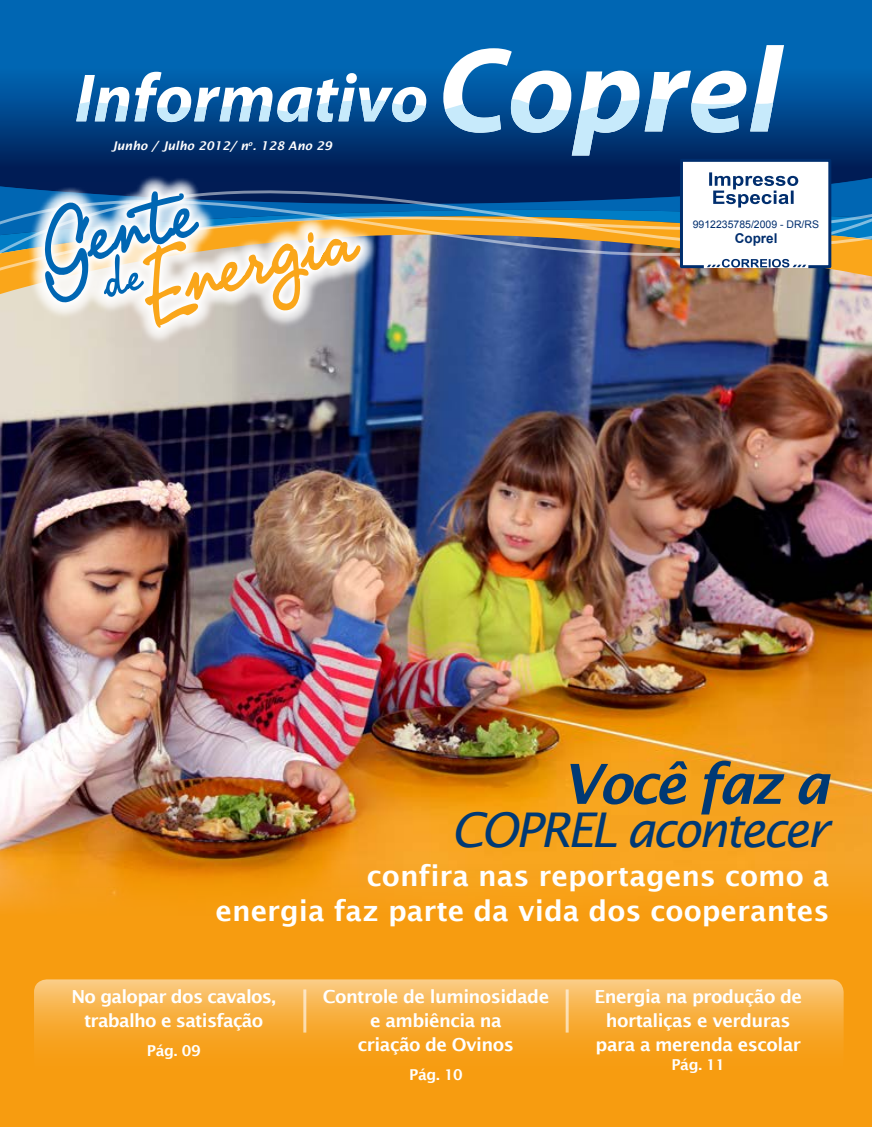
<style>
.page{position:relative;width:872px;height:1127px;background:#fff}
.page>*{position:absolute;margin:0;border:0;box-sizing:border-box;transform-origin:0 0}
.t1{font:italic 600 55.2px "Lucida Sans";letter-spacing:-.06em;color:#003974}
.t2{font:italic 48px "Lucida Sans";letter-spacing:-.06em;color:#003974}
.t3{font:600 28.35px/35px "Lucida Sans";color:#fff;text-align:right}
.t4{font:600 18px/24px "Lucida Sans";letter-spacing:-.03em;color:#fff;text-align:center}
.t5{font:600 15px "Lucida Sans";letter-spacing:-.02em;color:#fff}
.t6{font:700 13.5px "Arial";color:#002e6e}
.t7{font:italic 600 12px "Lucida Sans";color:#fff}
.t8{font:10.5px "Arial";color:#002e6e}
</style>
<div class="page">
<img style="left:0;top:328px;width:872px;height:536px">
<div style="left:0;top:864px;width:872px;height:263px;background:#f79c10"></div>
<svg style="left:34px;top:979px;width:809px;height:69px;background:#f8b246"></svg>
<div style="left:0;top:0;width:872px;height:45px;background:#0066b3"></div>
<div style="left:28px;top:175px;width:349px;height:169px;background:#fff;opacity:.75"></div>
<img style="left:0;top:45px;width:872px;height:283px">
<hr style="left:303px;top:989px;width:3px;height:43px;background:#fff">
<hr style="left:565px;top:989px;width:3px;height:43px;background:#fff">
<p class="t7" style="left:111px;top:139px;width:222px">Junho / Julho 2012/ n<sup>o</sup>. 128 Ano 29</p>
<p class="t8" style="left:693px;top:218px;width:128px">9912235785/2009 - DR/RS</p>
<p class="t6" style="left:735px;top:230px;width:44px">Coprel</p>
<h1 class="t1" style="left:561px;top:752px;width:269px">Você faz a</h1>
<h2 class="t2" style="left:451px;top:802px;width:380px">COPREL acontecer</h2>
<h3 class="t3" style="left:215px;top:858px;width:615px">confira nas reportagens como a<br>energia faz parte da vida dos cooperantes</h3>
<p class="t4" style="left:72px;top:985px;width:206px">No galopar dos cavalos, trabalho e satisfação</p>
<p class="t5" style="left:147px;top:1042px;width:55px">Pág. 09</p>
<p class="t4" style="left:323px;top:985px;width:228px">Controle de luminosidade e ambiência na<br>criação de Ovinos</p>
<p class="t5" style="left:409px;top:1066px;width:55px">Pág. 10</p>
<p class="t4" style="left:594px;top:985px;width:209px">Energia na produção de hortaliças e verduras para a merenda escolar</p>
<p class="t5" style="left:671px;top:1056px;width:55px">Pág. 11</p>
</div>
